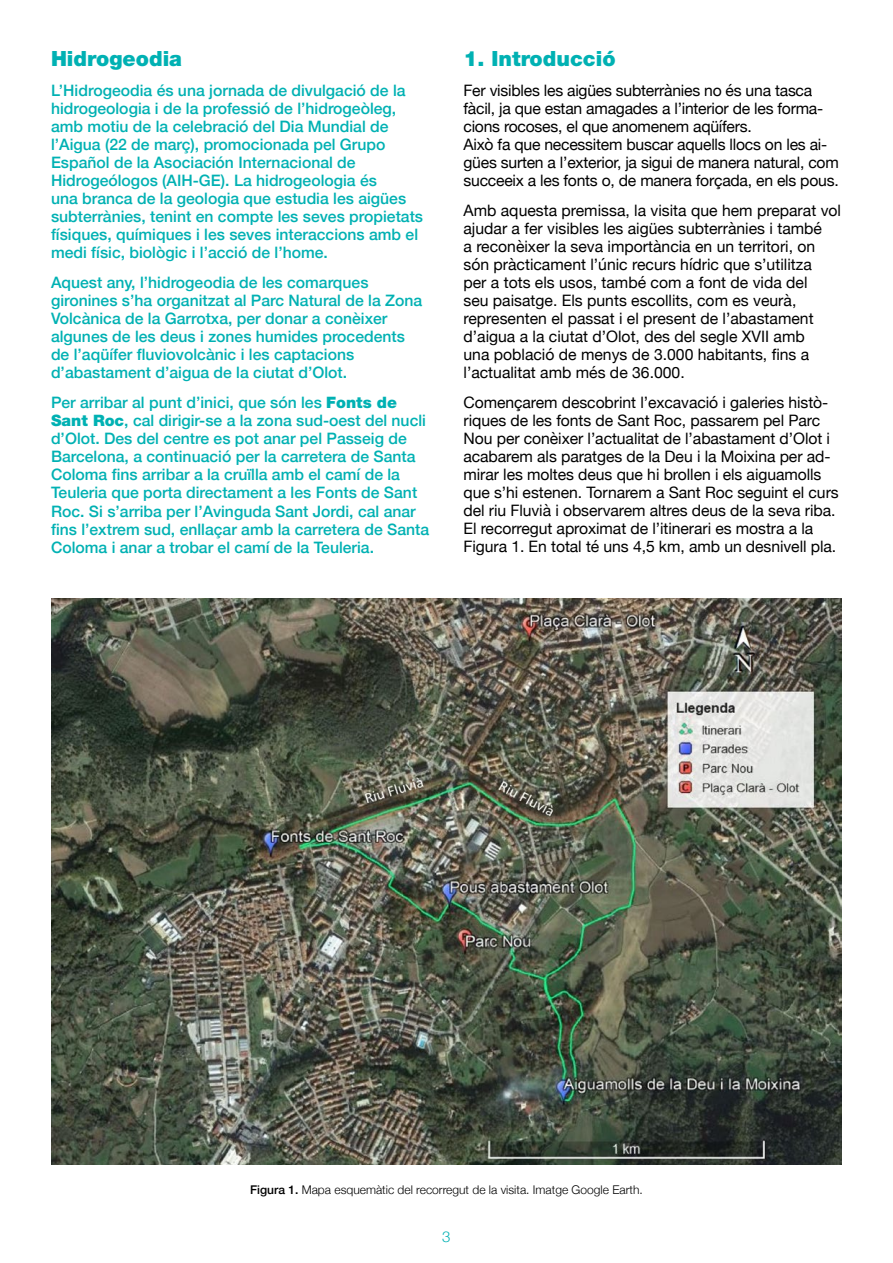
<style>
.page{position:relative;width:893px;height:1263px;background:#fff}
.page>*{position:absolute;margin:0;border:0;box-sizing:border-box;transform-origin:0 0}
.t1{font:900 21px "Helvetica Neue LT Pro";color:#00b1b3}
.t2{font:15.75px/18px "Helvetica Neue";letter-spacing:-.005em;color:#000}
.t3{font:500 15.75px/18px "Helvetica Neue";color:#00b1b3}
.t4{font:300 15px "Helvetica Neue";color:#00b1b3}
.t5{font:300 12px "Helvetica Neue";color:#000}
.s1{font-family:"Helvetica Neue LT Pro";font-weight:900}
.s2{font-style:inherit}
.s3{font-weight:500}
</style>
<div class="page">
<img style="left:51px;top:598px;width:791px;height:566px">
<h1 class="t1" style="left:51px;top:46px;width:133px">Hidrogeodia</h1>
<p class="t3" style="left:51px;top:81px;width:374px">L’Hidrogeodia és una jornada de divulgació de la hidrogeologia i de la professió de l’hidrogeòleg, amb motiu de la celebració del Dia Mundial de l’Aigua (22 de març), promocionada pel Grupo Español de la Asociación Internacional de Hidrogeólogos (AIH-GE). La hidrogeologia és<br>una branca de la geologia que estudia les aigües subterrànies, tenint en compte les seves propietats físiques, químiques i les seves interaccions amb el medi físic, biològic i l’acció de l’home.</p>
<p class="t3" style="left:51px;top:273px;width:373px">Aquest any, l’hidrogeodia de les comarques gironines s’ha organitzat al Parc Natural de la Zona Volcànica de la Garrotxa, per donar a conèixer algunes de les deus i zones humides procedents de l’aqüífer fluviovolcànic i les captacions d’abastament d’aigua de la ciutat d’Olot.</p>
<p class="t3" style="left:51px;top:393px;width:380px">Per arribar al punt d’inici, que són les <span class="s1">Fonts de Sant Roc</span>, cal dirigir-se a la zona sud-oest del nucli d’Olot. Des del centre es pot anar pel Passeig de Barcelona, a continuació per la carretera de Santa Coloma fins arribar a la cruïlla amb el camí de la Teuleria que porta directament a les Fonts de Sant Roc. Si s’arriba per l’Avinguda Sant Jordi, cal anar fins l’extrem sud, enllaçar amb la carretera de Santa Coloma i anar a trobar el camí de la Teuleria.</p>
<h1 class="t1" style="left:463px;top:46px;width:154px">1. Introducció</h1>
<p class="t2" style="left:463px;top:82px;width:377px">Fer visibles les aigües subterrànies no és una tasca fàcil, ja que estan amagades a l’interior de les forma&shy;cions rocoses, el que anomenem aqüífers.<br>Això fa que necessitem buscar aquells llocs on les ai&shy;gües surten a l’exterior, ja sigui de manera natural, com succeeix a les fonts o, de manera forçada, en els pous.</p>
<p class="t2" style="left:463px;top:202px;width:379px">Amb aquesta premissa, la visita que hem preparat vol ajudar a fer visibles les aigües subterrànies i també<br>a reconèixer la seva importància en un territori, on són pràcticament l’únic recurs hídric que s’utilitza<br>per a tots els usos, també com a font de vida del<br>seu paisatge. Els punts escollits, com es veurà, representen el passat i el present de l’abastament d’aigua a la ciutat d’Olot, des del segle <span class="s2">XVII</span> amb<br>una població de menys de 3.000 habitants, fins a l’actualitat amb més de 36.000.</p>
<p class="t2" style="left:463px;top:394px;width:377px">Començarem descobrint l’excavació i galeries histò&shy;riques de les fonts de Sant Roc, passarem pel Parc Nou per conèixer l’actualitat de l’abastament d’Olot i acabarem als paratges de la Deu i la Moixina per ad&shy;mirar les moltes deus que hi brollen i els aiguamolls que s’hi estenen. Tornarem a Sant Roc seguint el curs del riu Fluvià i observarem altres deus de la seva riba.<br>El recorregut aproximat de l’itinerari es mostra a la Figura 1. En total té uns 4,5 km, amb un desnivell pla.</p>
<p class="t5" style="left:250px;top:1182px;width:394px"><span class="s3">Figura 1.</span> Mapa esquemàtic del recorregut de la visita. Imatge Google Earth.</p>
<p class="t4" style="left:442px;top:1227px;width:10px">3</p>
</div>
